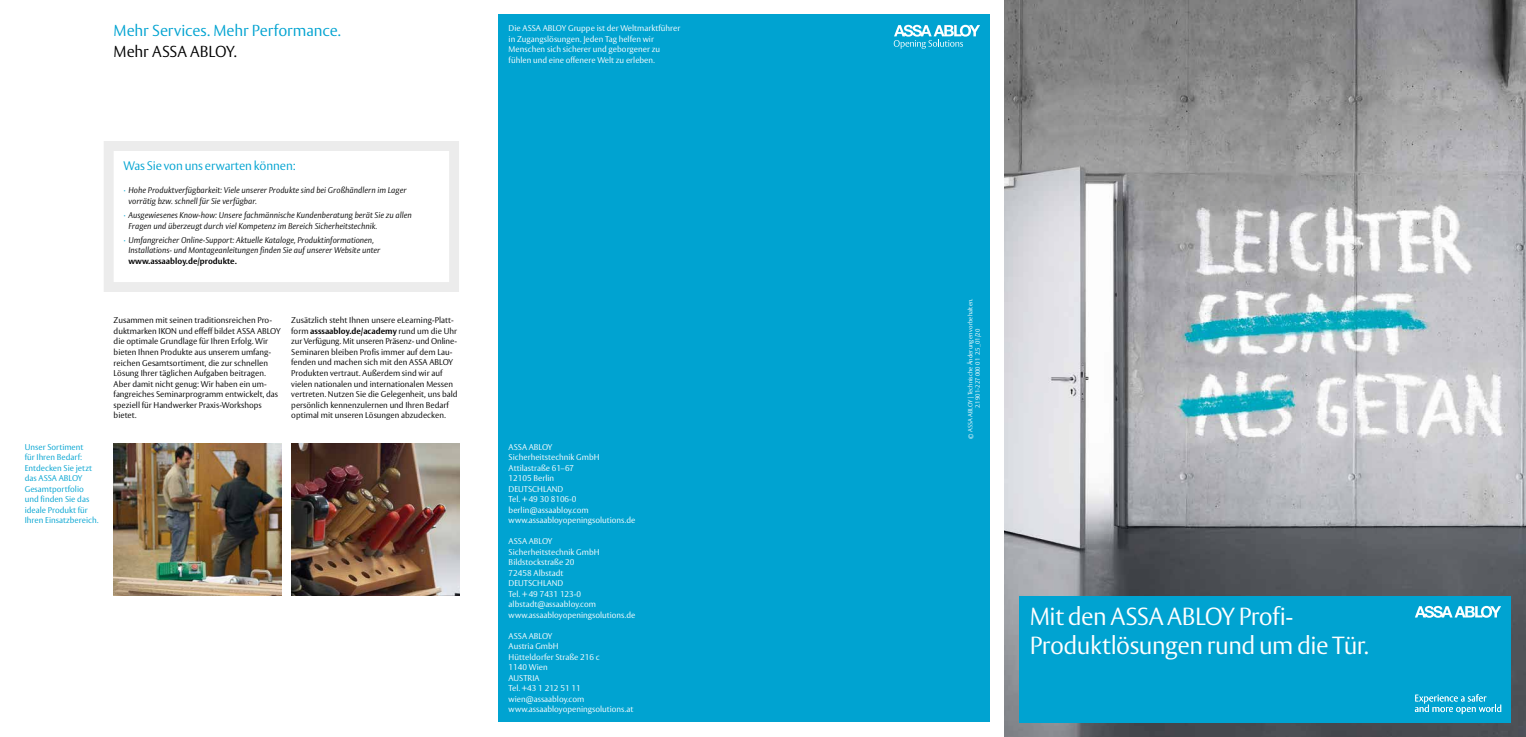
<style>
.page{position:relative;width:1526px;height:737px;background:#fff}
.page>*{position:absolute;margin:0;border:0;box-sizing:border-box;transform-origin:0 0}
.t1{font:300 24.5px/29.4px "ASSA Vesta";letter-spacing:-.02em;color:#fff}
.t2{font:300 15.75px "ASSA Vesta";letter-spacing:-.01em;color:#00a3d1}
.t3{font:300 15.75px "ASSA Vesta";letter-spacing:-.01em;color:#000}
.t4{font:300 12.25px "ASSA Vesta";letter-spacing:-.01em;color:#00a3d1}
.t5{font:300 8.31px/10.5px "ASSA Vesta";color:#000}
.t6{font:300 8.31px/10.5px "ASSA Vesta";color:#fff}
.t7{font:italic 300 8.31px/10.5px "ASSA Vesta";color:#000}
.t8{font:300 8.31px/10.5px "ASSA Vesta";color:#00a3d1}
.t9{font:700 8.31px "ASSA Vesta";color:#000}
.t10{font:300 6.12px/7.4px "ASSA Vesta";color:#fff;text-align:center}
.s1{font-style:normal;color:#00a3d1}
.s2{font-weight:700}
</style>
<div class="page">
<img style="left:114px;top:443px;width:167px;height:153px">
<img style="left:291px;top:443px;width:168px;height:153px">
<div style="left:499px;top:15px;width:491px;height:707px;background:#00a3d1"></div>
<img style="left:1005px;top:0;width:520px;height:737px">
<div style="left:1019px;top:596px;width:492px;height:126px;background:#00a3d1"></div>
<svg style="left:1415px;top:606px;width:86px;height:12px"></svg>
<svg style="left:893px;top:25px;width:87px;height:24px"></svg>
<svg style="left:1414px;top:694px;width:87px;height:20px"></svg>
<div style="left:104px;top:141px;width:355px;height:151px;border:10px solid #ececec"></div>
<h2 class="t2" style="left:114px;top:21px;width:229px">Mehr Services. Mehr Performance.</h2>
<h2 class="t3" style="left:114px;top:42px;width:125px">Mehr ASSA ABLOY.</h2>
<h3 class="t4" style="left:124px;top:159px;width:173px">Was Sie von uns erwarten können:</h3>
<p class="t7" style="left:128px;top:185px;width:279px;text-indent:-5px"><span class="s1">∙</span> Hohe Produktverfügbarkeit: Viele unserer Produkte sind bei Großhändlern im Lager vorrätig bzw. schnell für Sie verfügbar.</p>
<p class="t7" style="left:128px;top:210px;width:285px;text-indent:-5px"><span class="s1">∙</span> Ausgewiesenes Know-how: Unsere fachmännische Kundenberatung berät Sie zu allen<br>Fragen und überzeugt durch viel Kompetenz im Bereich Sicherheitstechnik.</p>
<p class="t7" style="left:128px;top:235px;width:253px;text-indent:-5px"><span class="s1">∙</span> Umfangreicher Online-Support: Aktuelle Kataloge, Produktinformationen,<br>Installations- und Montageanleitungen finden Sie auf unserer Website unter</p>
<p class="t9" style="left:128px;top:256px;width:110px">www.assaabloy.de/produkte.</p>
<p class="t8" style="left:25px;top:442px;width:75px">Unser Sortiment<br>für Ihren Bedarf:<br>Entdecken Sie jetzt das ASSA ABLOY<br>Gesamtportfolio und finden Sie das ideale Produkt für<br>Ihren Einsatzbereich.</p>
<p class="t5" style="left:114px;top:316px;width:168px">Zusammen mit seinen traditionsreichen Pro&shy;duktmarken IKON und effeff bildet ASSA ABLOY die optimale Grundlage für Ihren Erfolg. Wir bieten Ihnen Produkte aus unserem umfang&shy;reichen Gesamtsortiment, die zur schnellen Lösung Ihrer täglichen Aufgaben beitragen.<br>Aber damit nicht genug: Wir haben ein um&shy;fangreiches Seminarprogramm entwickelt, das speziell für Handwerker Praxis-Workshops bietet.</p>
<p class="t5" style="left:291px;top:316px;width:168px">Zusätzlich steht Ihnen unsere eLearning-Platt&shy;form <span class="s2">asssaabloy.de/academy</span> rund um die Uhr zur Verfügung. Mit unseren Präsenz- und Online-Seminaren bleiben Profis immer auf dem Lau&shy;fenden und machen sich mit den ASSA ABLOY Produkten vertraut. Außerdem sind wir auf vielen nationalen und internationalen Messen vertreten. Nutzen Sie die Gelegenheit, uns bald persönlich kennenzulernen und Ihren Bedarf optimal mit unseren Lösungen abzudecken.</p>
<p class="t6" style="left:508px;top:23px;width:173px">Die ASSA ABLOY Gruppe ist der Weltmarktführer in Zugangslösungen. Jeden Tag helfen wir Menschen sich sicherer und geborgener zu fühlen und eine offenere Welt zu erleben.</p>
<p class="t6" style="left:508px;top:442px;width:128px">ASSA ABLOY<br>Sicherheitstechnik GmbH<br>Attilastraße 61–67<br>12105 Berlin<br>DEUTSCHLAND<br>Tel. +49 30 8106-0 berlin@assaabloy.com www.assaabloyopeningsolutions.de</p>
<p class="t6" style="left:508px;top:536px;width:128px">ASSA ABLOY<br>Sicherheitstechnik GmbH<br>Bildstockstraße 20<br>72458 Albstadt<br>DEUTSCHLAND<br>Tel. +49 7431 123-0 albstadt@assaabloy.com www.assaabloyopeningsolutions.de</p>
<p class="t6" style="left:508px;top:631px;width:126px">ASSA ABLOY<br>Austria GmbH<br>Hütteldorfer Straße 216 c<br>1140 Wien<br>AUSTRIA<br>Tel. +43 1 212 51 11 wien@assaabloy.com www.assaabloyopeningsolutions.at</p>
<p class="t10" style="left:966px;top:438px;width:141px;rotate:-90deg">© ASSA ABLOY | Technische Änderungen vorbehalten.<br>2.1901-227 000 01 2.5_01/20</p>
<h1 class="t1" style="left:1029px;top:602px;width:340px">Mit den ASSA ABLOY Profi-<br>Produktlösungen rund um die Tür.</h1>
</div>
